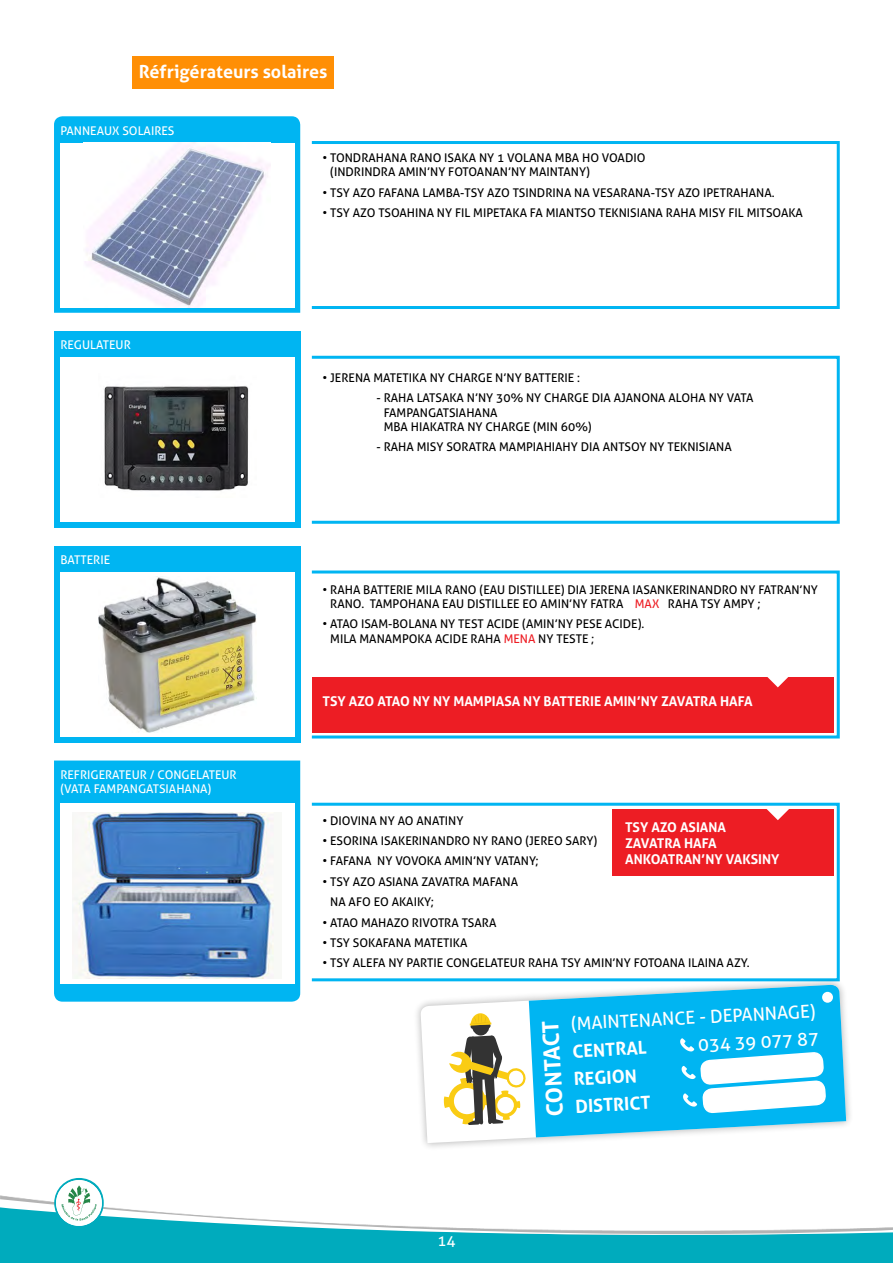
<style>
.page{position:relative;width:893px;height:1263px;background:#fff}
.page>*{position:absolute;margin:0;border:0;box-sizing:border-box;transform-origin:0 0}
.t1{font:700 22.5px "Aller";color:#fff}
.t2{font:700 18px "Aller";color:#fff}
.t3{font:18px "Aller";color:#fff}
.t4{font:15px "Aller";color:#fff}
.t5{font:700 13.5px/16.2px "Aller";color:#fff}
.t6{font:12px/14.4px "Aller";color:#000}
.t7{font:12px/14.4px "Aller";color:#fff}
.s1{color:#ed1d24}
</style>
<div class="page">
<div style="left:0;top:1251px;width:893px;height:12px;background:#00abbd"></div>
<svg style="left:0;top:1199px;width:893px;height:52px"></svg>
<svg style="left:54px;top:1178px;width:50px;height:50px"></svg>
<img style="left:56px;top:1180px;width:46px;height:46px;border-radius:23px">
<svg style="left:61px;top:1185px;width:36px;height:35px"></svg>
<div style="left:132px;top:56px;width:202px;height:33px;background:#ff8f05"></div>
<svg style="left:54px;top:116px;width:246px;height:197px;background:#0ab7f2"></svg>
<div style="left:54px;top:331px;width:246px;height:196px;background:#00b5f2"></div>
<div style="left:54px;top:546px;width:246px;height:196px;background:#00b5f2"></div>
<div style="left:54px;top:760px;width:246px;height:242px;background:#00b5f2"></div>
<div style="left:60px;top:142px;width:235px;height:165px;background:#fff"></div>
<img style="left:85px;top:142px;width:186px;height:165px">
<div style="left:60px;top:357px;width:235px;height:165px;background:#fff"></div>
<img style="left:104px;top:386px;width:145px;height:105px">
<div style="left:60px;top:572px;width:235px;height:165px;background:#fff"></div>
<img style="left:98px;top:577px;width:159px;height:155px">
<div style="left:60px;top:803px;width:235px;height:181px;background:#fff"></div>
<img style="left:73px;top:812px;width:201px;height:166px">
<div style="left:310px;top:141px;width:530px;height:168px;border:3px solid #00b5f2"></div>
<div style="left:310px;top:356px;width:530px;height:168px;border:3px solid #00b5f2"></div>
<div style="left:310px;top:570px;width:530px;height:168px;border:3px solid #00b5f2"></div>
<div style="left:310px;top:803px;width:530px;height:178px;border:3px solid #00b5f2"></div>
<div style="left:413px;top:977px;width:441px;height:174px;background:#000;opacity:.3"></div>
<svg style="left:420px;top:984px;width:426px;height:159px"></svg>
<svg style="left:529px;top:984px;width:317px;height:153px;background:#1fbcf1"></svg>
<svg style="left:471px;top:1014px;width:19px;height:22px"></svg>
<svg style="left:470px;top:1013px;width:21px;height:16px"></svg>
<svg style="left:439px;top:1035px;width:88px;height:94px"></svg>
<div style="left:822px;top:992px;width:11px;height:11px;background:#fff;border-radius:50%"></div>
<div style="left:312px;top:677px;width:521px;height:55px;background:#ed1d24"></div>
<svg style="left:767px;top:677px;width:21px;height:10px"></svg>
<div style="left:612px;top:810px;width:221px;height:66px;background:#ed1d24"></div>
<svg style="left:766px;top:809px;width:23px;height:11px"></svg>
<svg style="left:680px;top:1038px;width:146px;height:106px"></svg>
<h2 class="t2" style="left:139px;top:60px;width:190px">Réfrigérateurs solaires</h2>
<p class="t7" style="left:60px;top:123px;width:116px">PANNEAUX SOLAIRES</p>
<p class="t7" style="left:60px;top:338px;width:72px">REGULATEUR</p>
<p class="t7" style="left:60px;top:553px;width:51px">BATTERIE</p>
<p class="t7" style="left:60px;top:767px;width:178px">REFRIGERATEUR / CONGELATEUR (VATA FAMPANGATSIAHANA)</p>
<p class="t6" style="left:330px;top:150px;width:317px;text-indent:-8px">• TONDRAHANA RANO ISAKA NY 1 VOLANA MBA HO VOADIO (INDRINDRA AMIN’NY FOTOANAN’NY MAINTANY)</p>
<p class="t6" style="left:322px;top:185px;width:454px">• TSY AZO FAFANA LAMBA-TSY AZO TSINDRINA NA VESARANA-TSY AZO IPETRAHANA.</p>
<p class="t6" style="left:322px;top:206px;width:482px">• TSY AZO TSOAHINA NY FIL MIPETAKA FA MIANTSO TEKNISIANA RAHA MISY FIL MITSOAKA</p>
<p class="t6" style="left:322px;top:370px;width:259px">• JERENA MATETIKA NY CHARGE N’NY BATTERIE :</p>
<p class="t6" style="left:384px;top:391px;width:371px;text-indent:-7px">- RAHA LATSAKA N’NY 30% NY CHARGE DIA AJANONA ALOHA NY VATA<br>FAMPANGATSIAHANA<br>MBA HIAKATRA NY CHARGE (MIN 60%)</p>
<p class="t6" style="left:376px;top:440px;width:357px">- RAHA MISY SORATRA MAMPIAHIAHY DIA ANTSOY NY TEKNISIANA</p>
<p class="t6" style="left:330px;top:582px;width:489px;text-indent:-8px">• RAHA BATTERIE MILA RANO (EAU DISTILLEE) DIA JERENA IASANKERINANDRO NY FATRAN’NY<br>RANO. TAMPOHANA EAU DISTILLEE EO AMIN’NY FATRA <span class="s1">MAX</span> RAHA TSY AMPY ;</p>
<p class="t6" style="left:330px;top:617px;width:316px;text-indent:-8px">• ATAO ISAM-BOLANA NY TEST ACIDE (AMIN’NY PESE ACIDE).<br>MILA MANAMPOKA ACIDE RAHA <span class="s1">MENA</span> NY TESTE ;</p>
<p class="t5" style="left:322px;top:693px;width:432px">TSY AZO ATAO NY NY MAMPIASA NY BATTERIE AMIN’NY ZAVATRA HAFA</p>
<p class="t6" style="left:322px;top:813px;width:143px">• DIOVINA NY AO ANATINY</p>
<p class="t6" style="left:322px;top:833px;width:276px">• ESORINA ISAKERINANDRO NY RANO (JEREO SARY)</p>
<p class="t6" style="left:322px;top:854px;width:218px">• FAFANA NY VOVOKA AMIN’NY VATANY;</p>
<p class="t6" style="left:330px;top:871px;width:189px;line-height:20.4px;text-indent:-8px">• TSY AZO ASIANA ZAVATRA MAFANA<br>NA AFO EO AKAIKY;</p>
<p class="t6" style="left:322px;top:915px;width:175px">• ATAO MAHAZO RIVOTRA TSARA</p>
<p class="t6" style="left:322px;top:935px;width:147px">• TSY SOKAFANA MATETIKA</p>
<p class="t6" style="left:322px;top:956px;width:429px">• TSY ALEFA NY PARTIE CONGELATEUR RAHA TSY AMIN’NY FOTOANA ILAINA AZY.</p>
<h2 class="t3" style="left:570px;top:1013px;width:246px;rotate:-3deg">(MAINTENANCE - DEPANNAGE)</h2>
<h2 class="t2" style="left:572px;top:1040px;width:76px;rotate:-3deg">CENTRAL</h2>
<h2 class="t3" style="left:698px;top:1034px;width:122px;rotate:-3deg">034 39 077 87</h2>
<h2 class="t2" style="left:573px;top:1068px;width:64px;rotate:-3deg">REGION</h2>
<p class="t5" style="left:625px;top:819px;width:156px">TSY AZO ASIANA<br>ZAVATRA HAFA<br>ANKOATRAN’NY VAKSINY</p>
<h1 class="t1" style="left:541px;top:1117px;width:98px;rotate:-93deg">CONTACT</h1>
<h2 class="t2" style="left:575px;top:1095px;width:77px;rotate:-3deg">DISTRICT</h2>
<p class="t4" style="left:437px;top:1231px;width:19px">14</p>
</div>
